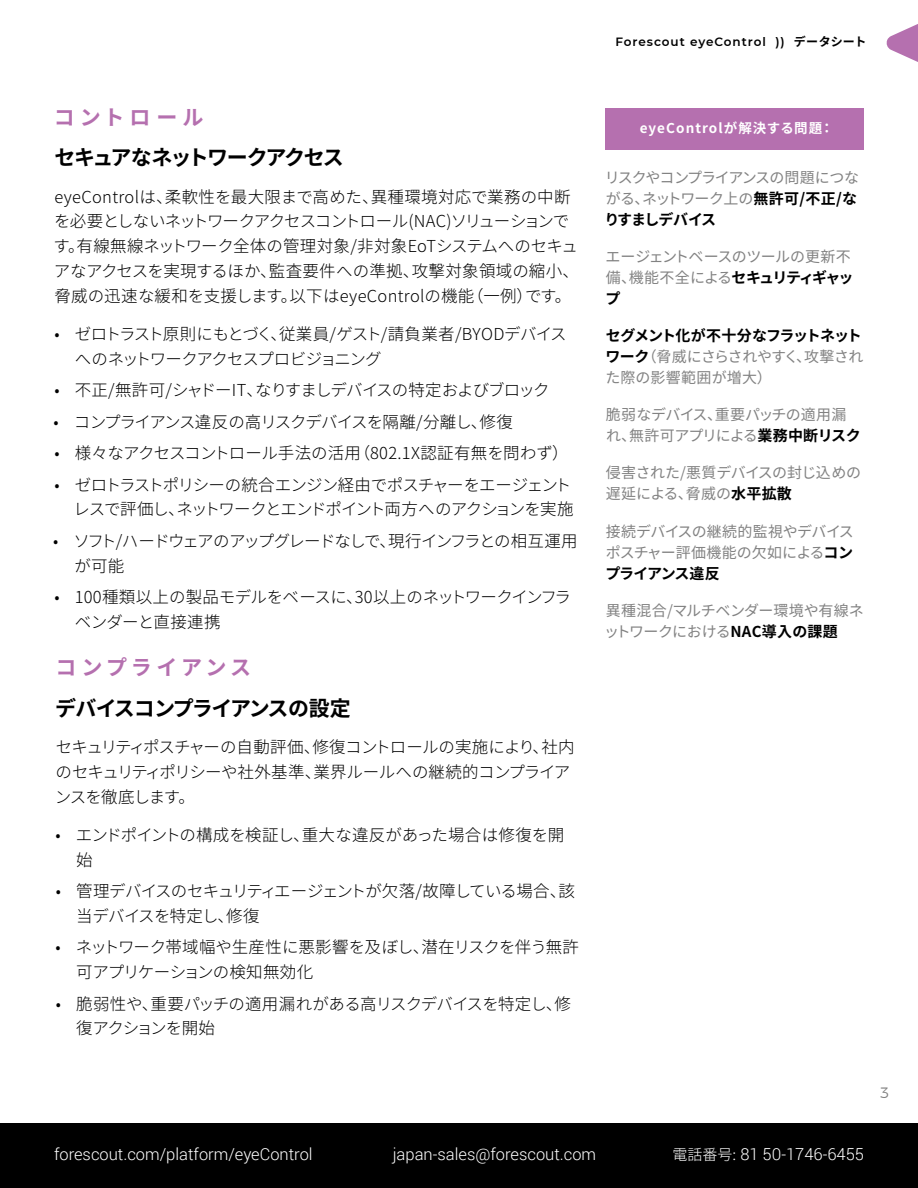
<style>
.page{position:relative;width:918px;height:1188px;background:#fff}
.page>*{position:absolute;margin:0;border:0;box-sizing:border-box;transform-origin:0 0}
.Subhead_1{font:700 21px "Noto Sans CJ Kjp";letter-spacing:-.05em;color:#000}
.Subhead_1-2{font:700 21px "Noto Sans CJ Kjp";letter-spacing:-.075em;color:#000}
.Headline_2{font:700 21px "Noto Sans CJ Kjp";letter-spacing:.175em;color:#b570af}
.Headline_2-2{font:700 21px "Noto Sans CJ Kjp";letter-spacing:.205em;color:#b570af}
.Body_Copy{font:300 16.5px/24.8px "Noto Sans CJ Kjp";letter-spacing:-.035em;color:#000}
.Body_Copy-2{font:300 16.5px/24.8px "Noto Sans CJ Kjp";letter-spacing:.005em;color:#000}
.Body_Copy-3{font:300 16.5px/24.8px "Noto Sans CJ Kjp";letter-spacing:-.06em;color:#000}
.footer_text{font:300 16.5px "Roboto";color:#fff}
.Body_Copy-4{font:300 16.5px/24.8px "Noto Sans CJ Kjp";letter-spacing:-.015em;color:#000}
.Body_Copy-5{font:300 16.5px/24.8px "Noto Sans CJ Kjp";letter-spacing:-.08em;color:#000}
.Body_Copy-6{font:300 16.5px "Noto Sans CJ Kjp";letter-spacing:-.055em;color:#000}
.Body_Copy-7{font:300 16.5px/24.8px "Noto Sans CJ Kjp";color:#000}
.Column_copy_-_small{font:15px/21px "Noto Sans CJ Kjp";letter-spacing:-.025em;color:#828282}
.Column_copy_-_small-2{font:15px/21px "Noto Sans CJ Kjp";letter-spacing:-.06em;color:#828282}
.t1{font:300 15px "Montserrat";color:#808080}
.Special_column_heade{font:700 13.5px "Noto Sans CJ Kjp";letter-spacing:.08em;color:#fff}
.Sheet_Name_Title{font:600 12px "Montserrat";letter-spacing:.08em;color:#000}
.s1{font-family:"Noto Sans CJ Kjp";font-weight:700}
.s2{font-weight:700;color:#000}
.s3{font-family:"Noto Sans CJ Kjp";font-size:15px}
</style>
<div class="page">
<svg style="left:886px;top:24px;width:32px;height:38px"></svg>
<div style="left:0;top:1123px;width:918px;height:65px;background:#000"></div>
<div style="left:606px;top:108px;width:258px;height:42px;background:#b570af"></div>
<p class="Sheet_Name_Title" style="left:616px;top:34px;width:252px">Forescout eyeControl )) <span class="s1">データシート</span></p>
<p class="Headline_2-2" style="left:54px;top:105px;width:151px">コントロール</p>
<p class="Subhead_1-2" style="left:54px;top:145px;width:291px">セキュアなネットワークアクセス</p>
<p class="Body_Copy-2" style="left:54px;top:185px;width:527px">eyeControlは、柔軟性を最大限まで高めた、異種環境対応で業務の中断を必要としないネットワークアクセスコントロール(NAC)ソリューションです。有線無線ネットワーク全体の管理対象/非対象EoTシステムへのセキュアなアクセスを実現するほか、監査要件への準拠、攻撃対象領域の縮小、脅威の迅速な緩和を支援します。以下はeyeControlの機能（一例）です。</p>
<p class="Body_Copy-3" style="left:75px;top:322px;width:493px;text-indent:-20px">• ゼロトラスト原則にもとづく、従業員/ゲスト/請負業者/BYODデバイスへのネットワークアクセスプロビジョニング</p>
<p class="Body_Copy-6" style="left:54px;top:381px;width:497px">• 不正/無許可/シャドーIT、なりすましデバイスの特定およびブロック</p>
<p class="Body_Copy" style="left:54px;top:410px;width:461px">• コンプライアンス違反の高リスクデバイスを隔離/分離し、修復</p>
<p class="Body_Copy-2" style="left:54px;top:441px;width:516px">• 様々なアクセスコントロール手法の活用（802.1X認証有無を問わず）</p>
<p class="Body_Copy-3" style="left:55px;top:473px;width:521px;text-align:right">• ゼロトラストポリシーの統合エンジン経由でポスチャーをエージェントレスで評価し、ネットワークとエンドポイント両方へのアクションを実施</p>
<p class="Body_Copy-5" style="left:75px;top:529px;width:505px;text-indent:-21px">• ソフト/ハードウェアのアップグレードなしで、現行インフラとの相互運用が可能</p>
<p class="Body_Copy-4" style="left:75px;top:585px;width:498px;text-indent:-20px">• 100種類以上の製品モデルをベースに、30以上のネットワークインフラベンダーと直接連携</p>
<p class="Headline_2" style="left:55px;top:656px;width:197px">コンプライアンス</p>
<p class="Subhead_1" style="left:55px;top:696px;width:297px">デバイスコンプライアンスの設定</p>
<p class="Body_Copy" style="left:55px;top:735px;width:521px">セキュリティポスチャーの自動評価、修復コントロールの実施により、社内のセキュリティポリシーや社外基準、業界ルールへの継続的コンプライアンスを徹底します。</p>
<p class="Body_Copy-7" style="left:76px;top:823px;width:490px;text-indent:-21px">• エンドポイントの構成を検証し、重大な違反があった場合は修復を開始</p>
<p class="Body_Copy" style="left:76px;top:879px;width:500px;text-indent:-20px">• 管理デバイスのセキュリティエージェントが欠落/故障している場合、該当デバイスを特定し、修復</p>
<p class="Body_Copy" style="left:76px;top:935px;width:504px;text-indent:-21px">• ネットワーク帯域幅や生産性に悪影響を及ぼし、潜在リスクを伴う無許可アプリケーションの検知無効化</p>
<p class="Body_Copy" style="left:76px;top:992px;width:496px;text-indent:-20px">• 脆弱性や、重要パッチの適用漏れがある高リスクデバイスを特定し、修復アクションを開始</p>
<p class="Special_column_heade" style="left:640px;top:120px;width:195px">eyeControlが解決する問題：</p>
<p class="Column_copy_-_small-2" style="left:604px;top:167px;width:256px">リスクやコンプライアンスの問題につながる、ネットワーク上の<span class="s2">無許可/不正/なりすましデバイス</span></p>
<p class="Column_copy_-_small" style="left:605px;top:246px;width:249px">エージェントベースのツールの更新不備、機能不全による<span class="s2">セキュリティギャップ</span></p>
<p class="Column_copy_-_small" style="left:605px;top:325px;width:260px;text-align:justify"><span class="s2">セグメント化が不十分なフラットネットワーク</span>（脅威にさらされやすく、攻撃された際の影響範囲が増大）</p>
<p class="Column_copy_-_small" style="left:606px;top:405px;width:256px">脆弱なデバイス、重要パッチの適用漏れ、無許可アプリによる<span class="s2">業務中断リスク</span></p>
<p class="Column_copy_-_small" style="left:606px;top:463px;width:257px">侵害された/悪質デバイスの封じ込めの遅延による、脅威の<span class="s2">水平拡散</span></p>
<p class="Column_copy_-_small" style="left:605px;top:521px;width:250px;text-align:justify">接続デバイスの継続的監視やデバイスポスチャー評価機能の欠如による<span class="s2">コンプライアンス違反</span></p>
<p class="Column_copy_-_small" style="left:604px;top:600px;width:261px">異種混合/マルチベンダー環境や有線ネットワークにおける<span class="s2">NAC導入の課題</span></p>
<p class="t1" style="left:880px;top:1081px;width:11px">3</p>
<p class="footer_text" style="left:54px;top:1143px;width:260px">forescout.com/platform/eyeControl</p>
<p class="footer_text" style="left:393px;top:1143px;width:205px">japan-sales@forescout.com</p>
<p class="footer_text" style="left:673px;top:1143px;width:193px"><span class="s3">電話番号:</span> 81 50-1746-6455</p>
</div>
